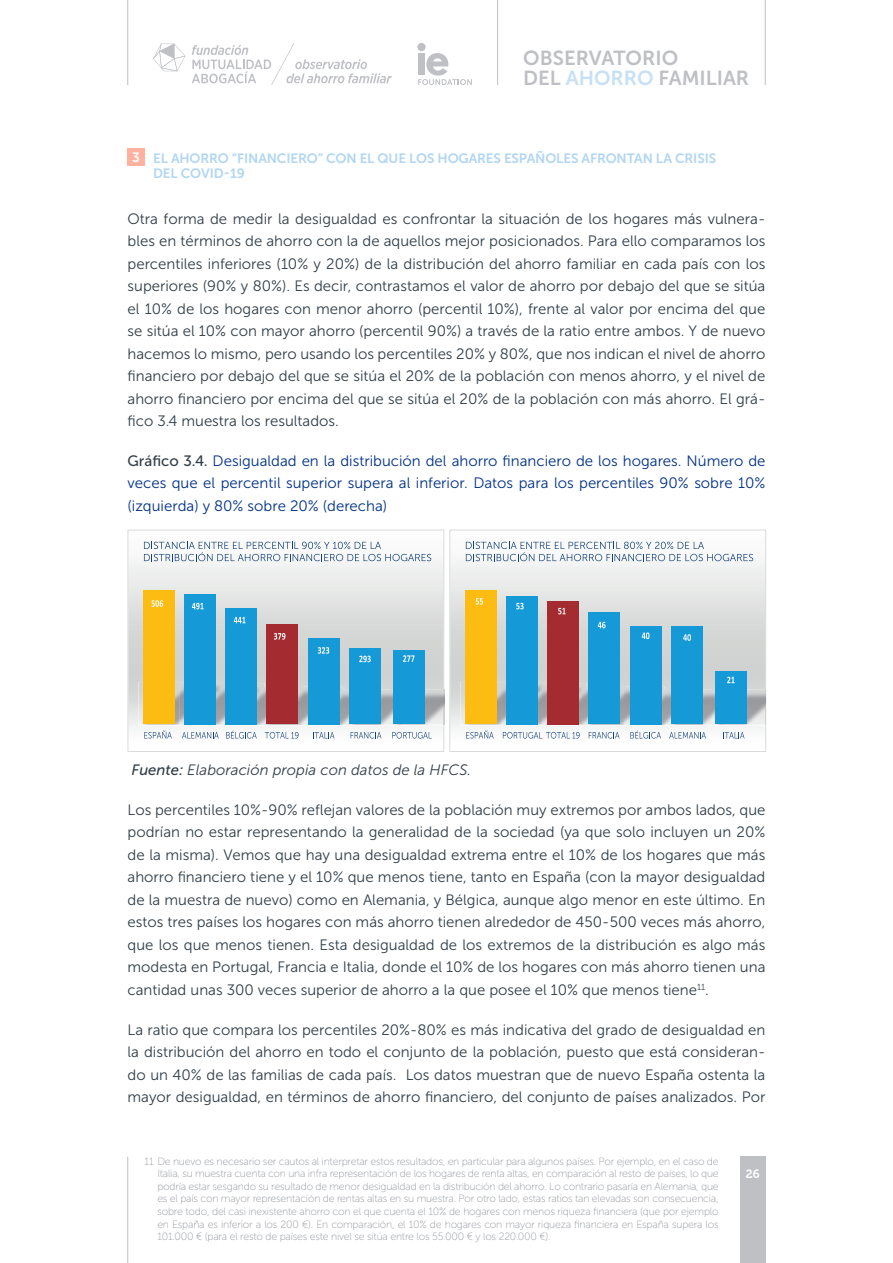
<style>
.page{position:relative;width:893px;height:1263px;background:#fff}
.page>*{position:absolute;margin:0;border:0;box-sizing:border-box;transform-origin:0 0}
.t1{font:20.25px/19.5px "Museo Sans 700";color:#bec0c4}
.t2{font:15px/22.5px "Museo Sans 300";color:#313e48;text-align:justify}
.t3{font:15px/22.5px "Museo Sans 300";color:#003186;text-align:justify}
.t4{font:italic 15px "Museo Sans 300";color:#313e48}
.t5{font:13.5px/15px "Museo Sans 700";letter-spacing:-.01em;color:#b1d6f2}
.t6{font:13.5px "Museo Sans 700";color:#fff}
.t7{font:12px "Museo 700";color:#fff}
.t8{font:10.5px/12.6px "Museo Sans 100";letter-spacing:-.02em;color:#93989f;text-align:justify}
.s1{color:#c6e0f6}
.s2{font-family:"Museo Sans 500";color:#313e48}
.s3{font-family:"Museo Sans 500"}
</style>
<div class="page">
<div style="left:740px;top:1157px;width:25px;height:106px;background:#bec0c4"></div>
<hr style="left:127px;top:1157px;width:1px;height:106px;background:#bec0c4">
<div style="left:417px;top:43px;width:9px;height:8px;background:#bec0c4;border-radius:50%"></div>
<svg style="left:418px;top:53px;width:54px;height:32px"></svg>
<svg style="left:192px;top:43px;width:200px;height:42px"></svg>
<svg style="left:153px;top:44px;width:32px;height:27px"></svg>
<hr style="left:127px;top:0;width:1px;height:85px;background:#bec0c4">
<hr style="left:765px;top:0;width:1px;height:85px;background:#bec0c4">
<hr style="left:497px;top:0;width:1px;height:85px;background:#bec0c4">
<div style="left:128px;top:149px;width:17px;height:17px;background:#ffb19f"></div>
<svg style="left:128px;top:530px;width:316px;height:222px"></svg>
<svg style="left:449px;top:530px;width:317px;height:222px"></svg>
<svg style="left:144px;top:542px;width:287px;height:19px"></svg>
<img style="left:138px;top:682px;width:127px;height:43px">
<div style="left:143px;top:590px;width:32px;height:133px;background:#fdbc12"></div>
<svg style="left:152px;top:600px;width:11px;height:7px"></svg>
<svg style="left:144px;top:730px;width:28px;height:8px"></svg>
<img style="left:179px;top:683px;width:46px;height:42px">
<div style="left:184px;top:594px;width:32px;height:130px;background:#1599d7"></div>
<svg style="left:192px;top:603px;width:12px;height:6px"></svg>
<svg style="left:182px;top:732px;width:37px;height:6px"></svg>
<img style="left:265px;top:725px;width:37px;height:1px">
<img style="left:221px;top:686px;width:4px;height:39px">
<div style="left:226px;top:608px;width:31px;height:116px;background:#1599d7"></div>
<svg style="left:234px;top:617px;width:12px;height:6px"></svg>
<svg style="left:226px;top:730px;width:31px;height:8px"></svg>
<img style="left:302px;top:686px;width:40px;height:39px">
<img style="left:261px;top:686px;width:41px;height:39px">
<div style="left:266px;top:624px;width:32px;height:100px;background:#a42c31"></div>
<svg style="left:274px;top:633px;width:11px;height:7px"></svg>
<svg style="left:265px;top:732px;width:33px;height:6px"></svg>
<img style="left:342px;top:689px;width:5px;height:36px">
<img style="left:303px;top:689px;width:39px;height:36px">
<div style="left:308px;top:638px;width:31px;height:86px;background:#1599d7"></div>
<svg style="left:318px;top:647px;width:11px;height:7px"></svg>
<svg style="left:313px;top:732px;width:21px;height:6px"></svg>
<img style="left:380px;top:689px;width:10px;height:36px">
<img style="left:347px;top:689px;width:33px;height:36px">
<div style="left:349px;top:648px;width:32px;height:76px;background:#1599d7"></div>
<svg style="left:359px;top:656px;width:12px;height:6px"></svg>
<svg style="left:351px;top:732px;width:30px;height:6px"></svg>
<img style="left:400px;top:689px;width:44px;height:36px">
<img style="left:390px;top:689px;width:10px;height:36px">
<div style="left:393px;top:650px;width:32px;height:74px;background:#1599d7"></div>
<svg style="left:403px;top:655px;width:11px;height:7px"></svg>
<svg style="left:392px;top:732px;width:40px;height:6px"></svg>
<svg style="left:466px;top:542px;width:287px;height:19px"></svg>
<img style="left:460px;top:682px;width:126px;height:43px">
<div style="left:465px;top:590px;width:32px;height:133px;background:#fdbc12"></div>
<svg style="left:476px;top:598px;width:7px;height:7px"></svg>
<svg style="left:466px;top:730px;width:28px;height:8px"></svg>
<img style="left:501px;top:683px;width:46px;height:42px">
<div style="left:506px;top:596px;width:32px;height:128px;background:#1599d7"></div>
<svg style="left:516px;top:603px;width:8px;height:6px"></svg>
<img style="left:586px;top:725px;width:38px;height:1px">
<img style="left:543px;top:686px;width:4px;height:39px">
<div style="left:548px;top:601px;width:31px;height:123px;background:#a42c31"></div>
<svg style="left:558px;top:608px;width:8px;height:6px"></svg>
<svg style="left:503px;top:732px;width:77px;height:6px"></svg>
<img style="left:624px;top:686px;width:40px;height:39px">
<img style="left:583px;top:686px;width:41px;height:39px">
<div style="left:588px;top:612px;width:32px;height:112px;background:#1599d7"></div>
<svg style="left:598px;top:622px;width:8px;height:6px"></svg>
<svg style="left:589px;top:732px;width:30px;height:6px"></svg>
<img style="left:664px;top:689px;width:5px;height:36px">
<img style="left:625px;top:689px;width:39px;height:36px">
<div style="left:630px;top:626px;width:31px;height:98px;background:#1599d7"></div>
<svg style="left:642px;top:632px;width:7px;height:7px"></svg>
<svg style="left:630px;top:730px;width:31px;height:8px"></svg>
<img style="left:702px;top:689px;width:10px;height:36px">
<img style="left:669px;top:689px;width:33px;height:36px">
<div style="left:671px;top:627px;width:32px;height:97px;background:#1599d7"></div>
<svg style="left:683px;top:634px;width:8px;height:7px"></svg>
<svg style="left:669px;top:732px;width:37px;height:6px"></svg>
<img style="left:722px;top:689px;width:44px;height:36px">
<img style="left:712px;top:689px;width:10px;height:36px">
<div style="left:715px;top:672px;width:32px;height:52px;background:#1599d7"></div>
<svg style="left:727px;top:677px;width:7px;height:6px"></svg>
<svg style="left:723px;top:732px;width:21px;height:6px"></svg>
<h1 class="t1" style="left:523px;top:48px;width:227px">OBSERVATORIO<br>DEL <span class="s1">AHORRO</span> FAMILIAR</h1>
<p class="t6" style="left:132px;top:150px;width:9px">3</p>
<p class="t5" style="left:153px;top:151px;width:565px">EL AHORRO “FINANCIERO” CON EL QUE LOS HOGARES ESPAÑOLES AFRONTAN LA CRISIS<br>DEL COVID-19</p>
<p class="t2" style="left:128px;top:208px;width:639px">Otra forma de medir la desigualdad es confrontar la situación de los hogares más vulnera&shy;bles en términos de ahorro con la de aquellos mejor posicionados. Para ello comparamos los percentiles inferiores (10% y 20%) de la distribución del ahorro familiar en cada país con los superiores (90% y 80%). Es decir, contrastamos el valor de ahorro por debajo del que se sitúa el 10% de los hogares con menor ahorro (percentil 10%), frente al valor por encima del que se sitúa el 10% con mayor ahorro (percentil 90%) a través de la ratio entre ambos. Y de nuevo hacemos lo mismo, pero usando los percentiles 20% y 80%, que nos indican el nivel de ahorro financiero por debajo del que se sitúa el 20% de la población con menos ahorro, y el nivel de ahorro financiero por encima del que se sitúa el 20% de la población con más ahorro. El grá&shy;fico 3.4 muestra los resultados.</p>
<p class="t3" style="left:128px;top:450px;width:639px"><span class="s2">Gráfico 3.4.</span> Desigualdad en la distribución del ahorro financiero de los hogares. Número de veces que el percentil superior supera al inferior. Datos para los percentiles 90% sobre 10% (izquierda) y 80% sobre 20% (derecha)</p>
<p class="t4" style="left:132px;top:762px;width:341px"><span class="s3">Fuente:</span> Elaboración propia con datos de la HFCS.</p>
<p class="t2" style="left:128px;top:799px;width:639px">Los percentiles 10%-90% reflejan valores de la población muy extremos por ambos lados, que podrían no estar representando la generalidad de la sociedad (ya que solo incluyen un 20% de la misma). Vemos que hay una desigualdad extrema entre el 10% de los hogares que más ahorro financiero tiene y el 10% que menos tiene, tanto en España (con la mayor desigualdad de la muestra de nuevo) como en Alemania, y Bélgica, aunque algo menor en este último. En estos tres países los hogares con más ahorro tienen alrededor de 450-500 veces más ahorro, que los que menos tienen. Esta desigualdad de los extremos de la distribución es algo más modesta en Portugal, Francia e Italia, donde el 10% de los hogares con más ahorro tienen una cantidad unas 300 veces superior de ahorro a la que posee el 10% que menos tiene<sup>11</sup>.</p>
<p class="t2" style="left:128px;top:1018px;width:639px">La ratio que compara los percentiles 20%-80% es más indicativa del grado de desigualdad en la distribución del ahorro en todo el conjunto de la población, puesto que está consideran&shy;do un 40% de las familias de cada país. Los datos muestran que de nuevo España ostenta la mayor desigualdad, en términos de ahorro financiero, del conjunto de países analizados. Por</p>
<p class="t8" style="left:157px;top:1155px;width:563px;text-indent:-13px">11 De nuevo es necesario ser cautos al interpretar estos resultados, en particular para algunos países. Por ejemplo, en el caso de Italia, su muestra cuenta con una infra representación de los hogares de renta altas, en comparación al resto de países, lo que podría estar sesgando su resultado de menor desigualdad en la distribución del ahorro. Lo contrario pasaría en Alemania, que es el país con mayor representación de rentas altas en su muestra. Por otro lado, estas ratios tan elevadas son consecuencia, sobre todo, del casi inexistente ahorro con el que cuenta el 10% de hogares con menos riqueza financiera (que por ejemplo en España es inferior a los 200 €). En comparación, el 10% de hogares con mayor riqueza financiera en España supera los 101.000 € (para el resto de países este nivel se sitúa entre los 55.000 € y los 220.000 €).</p>
<p class="t7" style="left:746px;top:1167px;width:15px">26</p>
</div>
